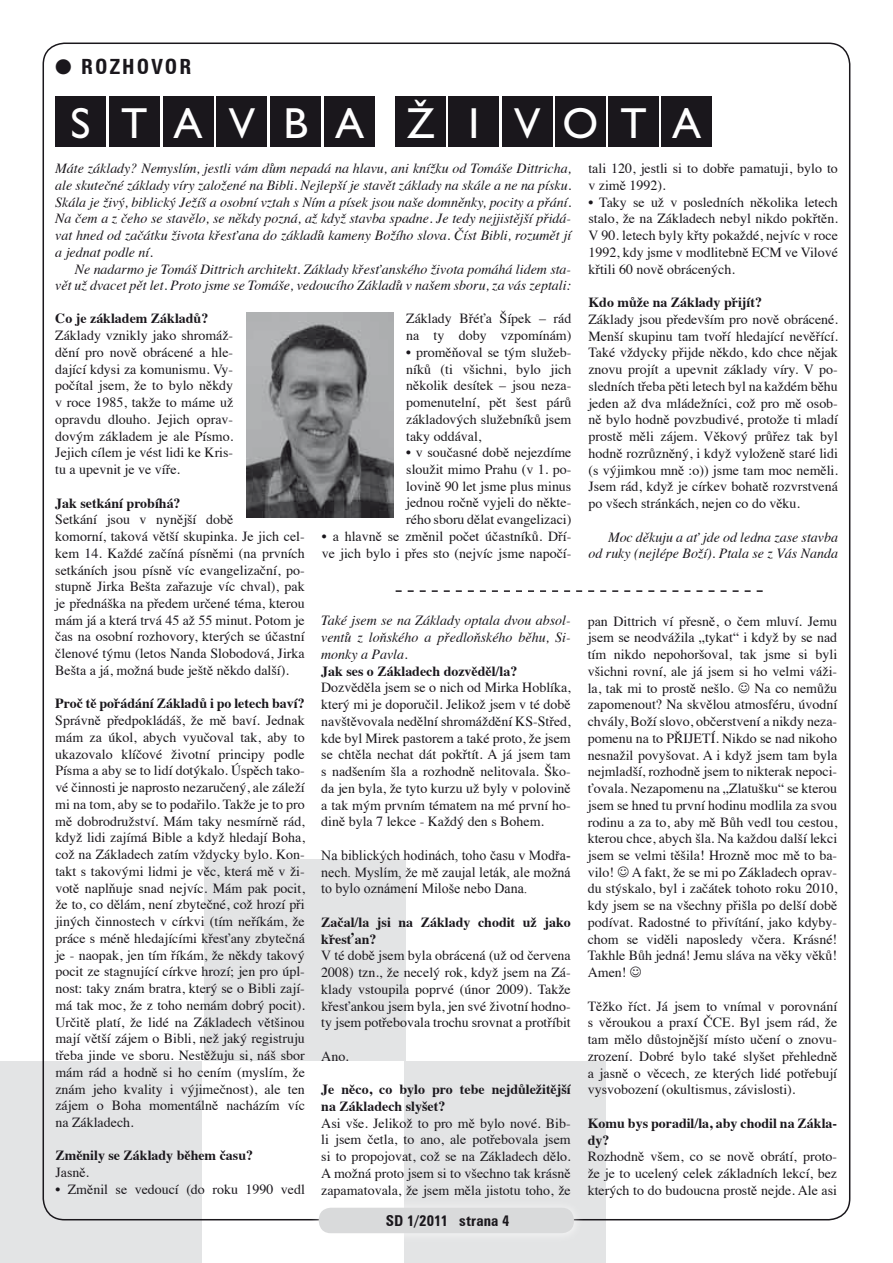
<style>
.page{position:relative;width:893px;height:1263px;background:#fff}
.page>*{position:absolute;margin:0;border:0;box-sizing:border-box;transform-origin:0 0}
.t1{font:43.65px "Gill Sans Std";letter-spacing:.6em;color:#fff}
.t2{font:700 21px "Zurich Cn JB";color:#1a171c}
.t3{font:700 15px "Zurich Cn JB";letter-spacing:.005em;color:#1a171c}
.t4{font:13.95px/16.8px "Times";color:#1a171c;text-align:justify}
.t5{font:italic 13.95px/16.8px "Times";color:#1a171c;text-align:right}
.t6{font:700 13.95px/16.8px "Times";color:#1a171c}
.t7{font:13.95px/16.8px "Times New Roman";color:#1a171c;text-align:justify}
</style>
<div class="page">
<div style="left:404px;top:1061px;width:202px;height:202px;background:#e3e4e5"></div>
<div style="left:0;top:1061px;width:202px;height:202px;background:#e3e4e5"></div>
<div style="left:204px;top:859px;width:202px;height:202px;background:#e3e4e5"></div>
<div style="left:309px;top:1198px;width:274px;height:45px;background:#fff;opacity:.75"></div>
<div style="left:319px;top:1208px;width:255px;height:25px;background:#d9dadb;border-radius:12px"></div>
<div style="left:55px;top:96px;width:50px;height:50px;background:#1a171c"></div>
<div style="left:109px;top:96px;width:50px;height:50px;background:#1a171c"></div>
<div style="left:163px;top:96px;width:50px;height:50px;background:#1a171c"></div>
<div style="left:217px;top:96px;width:50px;height:50px;background:#1a171c"></div>
<div style="left:271px;top:96px;width:50px;height:50px;background:#1a171c"></div>
<div style="left:324px;top:96px;width:51px;height:50px;background:#1a171c"></div>
<div style="left:396px;top:96px;width:50px;height:50px;background:#1a171c"></div>
<div style="left:449px;top:96px;width:50px;height:50px;background:#1a171c"></div>
<div style="left:502px;top:96px;width:50px;height:50px;background:#1a171c"></div>
<div style="left:555px;top:96px;width:51px;height:50px;background:#1a171c"></div>
<div style="left:609px;top:96px;width:50px;height:50px;background:#1a171c"></div>
<div style="left:662px;top:96px;width:50px;height:50px;background:#1a171c"></div>
<svg style="left:396px;top:590px;width:367px;height:2px"></svg>
<img style="left:246px;top:313px;width:147px;height:205px">
<h2 class="t2" style="left:55px;top:54px;width:96px">● ROZHOVOR</h2>
<h1 class="t1" style="left:70px;top:98px;width:632px">STAVBA Ž I VOTA</h1>
<p class="t5" style="left:55px;top:159px;width:517px;text-align:justify">Máte základy? Nemyslím, jestli vám dům nepadá na hlavu, ani knížku od Tomáše Dittricha, ale skutečné základy víry založené na Bibli. Nejlepší je stavět základy na skále a ne na písku.<br>Skála je živý, biblický Ježíš a osobní vztah s Ním a písek jsou naše domněnky, pocity a přání.<br>Na čem a z čeho se stavělo, se někdy pozná, až když stavba spadne. Je tedy nejjistější přidá&shy;vat hned od začátku života křesťana do základů kameny Božího slova. Číst Bibli, rozumět jí a jednat podle ní.</p>
<p class="t5" style="left:55px;top:260px;width:517px">Ne nadarmo je Tomáš Dittrich architekt. Základy křesťanského života pomáhá lidem sta&shy;vět už dvacet pět let. Proto jsme se Tomáše, vedoucího Základů v našem sboru, za vás zeptali:</p>
<p class="t4" style="left:588px;top:159px;width:251px">tali 120, jestli si to dobře pamatuji, bylo to v zimě 1992).</p>
<p class="t4" style="left:588px;top:192px;width:251px">• Taky se už v posledních několika letech stalo, že na Základech nebyl nikdo pokřtěn.<br>V 90. letech byly křty pokaždé, nejvíc v roce 1992, kdy jsme v modlitebně ECM ve Vilové křtili 60 nově obrácených.</p>
<p class="t6" style="left:588px;top:293px;width:175px">Kdo může na Základy přijít?</p>
<p class="t4" style="left:588px;top:310px;width:251px">Základy jsou především pro nově obrácené.<br>Menší skupinu tam tvoří hledající nevěřící.<br>Také vždycky přijde někdo, kdo chce nějak znovu projít a upevnit základy víry. V po&shy;sledních třeba pěti letech byl na každém běhu jeden až dva mládežníci, což pro mě osob&shy;ně bylo hodně povzbudivé, protože ti mladí prostě měli zájem. Věkový průřez tak byl hodně rozrůzněný, i když vyloženě staré lidi (s výjimkou mně :o)) jsme tam moc neměli.<br>Jsem rád, když je církev bohatě rozvrstvená po všech stránkách, nejen co do věku.</p>
<p class="t5" style="left:588px;top:528px;width:251px">Moc děkuju a ať jde od ledna zase stavba<br>od ruky (nejlépe Boží). Ptala se z Vás Nanda</p>
<p class="t4" style="left:406px;top:309px;width:167px">Základy Břéťa Šípek – rád na ty doby vzpomínám)</p>
<p class="t4" style="left:406px;top:342px;width:167px">• proměňoval se tým služeb&shy;níků (ti všichni, bylo jich několik desítek – jsou neza&shy;pomenutelní, pět šest párů základových služebníků jsem taky oddával,</p>
<p class="t4" style="left:406px;top:443px;width:167px">• v současné době nejezdíme sloužit mimo Prahu (v 1. po&shy;lovině 90 let jsme plus minus jednou ročně vyjeli do někte&shy;rého sboru dělat evangelizaci)</p>
<p class="t4" style="left:322px;top:527px;width:251px">• a hlavně se změnil počet účastníků. Dří&shy;ve jich bylo i přes sto (nejvíc jsme napočí-</p>
<p class="t6" style="left:55px;top:309px;width:155px">Co je základem Základů?</p>
<p class="t4" style="left:55px;top:326px;width:179px">Základy vznikly jako shromáž&shy;dění pro nově obrácené a hle&shy;dající kdysi za komunismu. Vy&shy;počítal jsem, že to bylo někdy v roce 1985, takže to máme už opravdu dlouho. Jejich oprav&shy;dovým základem je ale Písmo.<br>Jejich cílem je vést lidi ke Kris&shy;tu a upevnit je ve víře.</p>
<p class="t6" style="left:55px;top:493px;width:127px">Jak setkání probíhá?</p>
<p class="t4" style="left:55px;top:510px;width:251px;text-align:left">Setkání jsou v nynější době<br>komorní, taková větší skupinka. Je jich cel&shy;kem 14. Každé začíná písněmi (na prvních setkáních jsou písně víc evangelizační, po&shy;stupně Jirka Bešta zařazuje víc chval), pak je přednáška na předem určené téma, kterou mám já a která trvá 45 až 55 minut. Potom je čas na osobní rozhovory, kterých se účastní členové týmu (letos Nanda Slobodová, Jirka Bešta a já, možná bude ještě někdo další).</p>
<p class="t6" style="left:55px;top:694px;width:251px">Proč tě pořádání Základů i po letech baví?</p>
<p class="t4" style="left:55px;top:711px;width:251px">Správně předpokládáš, že mě baví. Jednak mám za úkol, abych vyučoval tak, aby to ukazovalo klíčové životní principy podle Písma a aby se to lidí dotýkalo. Úspěch tako&shy;vé činnosti je naprosto nezaručený, ale záleží mi na tom, aby se to podařilo. Takže je to pro mě dobrodružství. Mám taky nesmírně rád, když lidi zajímá Bible a když hledají Boha, což na Základech zatím vždycky bylo. Kon&shy;takt s takovými lidmi je věc, která mě v ži&shy;votě naplňuje snad nejvíc. Mám pak pocit, že to, co dělám, není zbytečné, což hrozí při jiných činnostech v církvi (tím neříkám, že práce s méně hledajícími křesťany zbytečná je - naopak, jen tím říkám, že někdy takový pocit ze stagnující církve hrozí; jen pro úpl&shy;nost: taky znám bratra, který se o Bibli zají&shy;má tak moc, že z toho nemám dobrý pocit).<br>Určitě platí, že lidé na Základech většinou mají větší zájem o Bibli, než jaký registruju třeba jinde ve sboru. Nestěžuju si, náš sbor mám rád a hodně si ho cením (myslím, že znám jeho kvality i výjimečnost), ale ten zájem o Boha momentálně nacházím víc na Základech.</p>
<p class="t6" style="left:55px;top:1146px;width:199px">Změnily se Základy během času?</p>
<p class="t4" style="left:55px;top:1163px;width:35px">Jasně.</p>
<p class="t4" style="left:55px;top:1180px;width:251px">• Změnil se vedoucí (do roku 1990 vedl</p>
<p class="t5" style="left:321px;top:611px;width:251px;text-align:justify">Také jsem se na Základy optala dvou absol&shy;ventů z loňského a předloňského běhu, Si&shy;monky a Pavla.</p>
<p class="t6" style="left:321px;top:661px;width:198px">Jak ses o Základech dozvěděl/la?</p>
<p class="t4" style="left:321px;top:678px;width:251px">Dozvěděla jsem se o nich od Mirka Hoblíka, který mi je doporučil. Jelikož jsem v té době navštěvovala nedělní shromáždění KS-Střed, kde byl Mirek pastorem a také proto, že jsem se chtěla nechat dát pokřtít. A já jsem tam s nadšením šla a rozhodně nelitovala. Ško&shy;da jen byla, že tyto kurzu už byly v polovině a tak mým prvním tématem na mé první ho&shy;dině byla 7 lekce - Každý den s Bohem.</p>
<p class="t7" style="left:321px;top:846px;width:251px">Na biblických hodinách, toho času v Modřa&shy;nech. Myslím, že mě zaujal leták, ale možná to bylo oznámení Miloše nebo Dana.</p>
<p class="t6" style="left:321px;top:912px;width:251px">Začal/la jsi na Základy chodit už jako křesťan?</p>
<p class="t4" style="left:321px;top:946px;width:251px">V té době jsem byla obrácená (už od červena 2008) tzn., že necelý rok, když jsem na Zá&shy;klady vstoupila poprvé (únor 2009). Takže křesťankou jsem byla, jen své životní hodno&shy;ty jsem potřebovala trochu srovnat a protříbit</p>
<p class="t4" style="left:321px;top:1046px;width:29px">Ano.</p>
<p class="t6" style="left:321px;top:1080px;width:251px">Je něco, co bylo pro tebe nejdůležitější na Základech slyšet?</p>
<p class="t4" style="left:321px;top:1113px;width:251px">Asi vše. Jelikož to pro mě bylo nové. Bib&shy;li jsem četla, to ano, ale potřebovala jsem si to propojovat, což se na Základech dělo.<br>A možná proto jsem si to všechno tak krásně zapamatovala, že jsem měla jistotu toho, že</p>
<p class="t4" style="left:588px;top:611px;width:251px">pan Dittrich ví přesně, o čem mluví. Jemu jsem se neodvážila „tykat“ i když by se nad tím nikdo nepohoršoval, tak jsme si byli všichni rovní, ale já jsem si ho velmi váži&shy;la, tak mi to prostě nešlo.</p>
<p class="t4" style="left:588px;top:678px;width:251px;text-indent:167px">Na co nemůžu zapomenout? Na skvělou atmosféru, úvodní chvály, Boží slovo, občerstvení a nikdy neza&shy;pomenu na to PŘIJETÍ. Nikdo se nad nikoho nesnažil povyšovat. A i když jsem tam byla nejmladší, rozhodně jsem to nikterak nepoci&shy;ťovala. Nezapomenu na „Zlatušku“ se kterou jsem se hned tu první hodinu modlila za svou rodinu a za to, aby mě Bůh vedl tou cestou, kterou chce, abych šla. Na každou další lekci jsem se velmi těšila! Hrozně moc mě to ba&shy;vilo!</p>
<p class="t4" style="left:588px;top:862px;width:251px;text-indent:44px">A fakt, že se mi po Základech oprav&shy;du stýskalo, byl i začátek tohoto roku 2010, kdy jsem se na všechny přišla po delší době podívat. Radostné to přivítání, jako kdyby&shy;chom se viděli naposledy včera. Krásné!<br>Takhle Bůh jedná! Jemu sláva na věky věků!<br>Amen!</p>
<p class="t4" style="left:588px;top:996px;width:251px">Těžko říct. Já jsem to vnímal v porovnání s věroukou a praxí ČCE. Byl jsem rád, že tam mělo důstojnější místo učení o znovu&shy;zrození. Dobré bylo také slyšet přehledně a jasně o věcech, ze kterých lidé potřebují vysvobození (okultismus, závislosti).</p>
<p class="t6" style="left:588px;top:1113px;width:251px">Komu bys poradil/la, aby chodil na Zákla&shy;dy?</p>
<p class="t4" style="left:588px;top:1147px;width:251px">Rozhodně všem, co se nově obrátí, proto&shy;že je to ucelený celek základních lekcí, bez kterých to do budoucna prostě nejde. Ale asi</p>
<p class="t3" style="left:386px;top:1212px;width:125px">SD 1/2011 STRANA 4</p>
</div>
